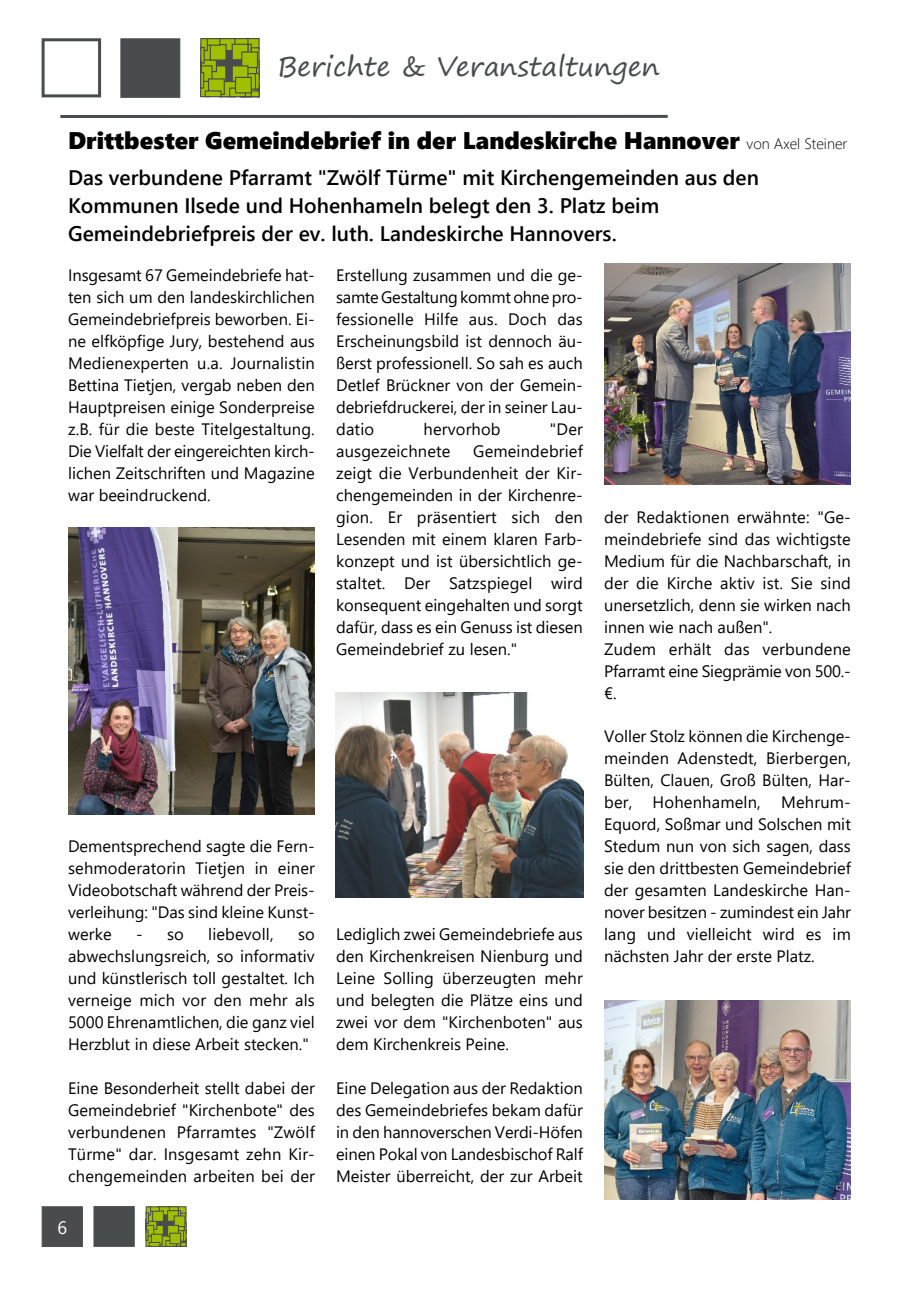
<style>
.page{position:relative;width:919px;height:1289px;background:#fff}
.page>*{position:absolute;margin:0;border:0;box-sizing:border-box;transform-origin:0 0}
.t1{font:27px "Segoe Print";color:#494c4d}
.t2{font:24px "Segoe UI Black";color:#000}
.t3{font:600 21px/27.9px "Segoe UI";color:#000}
.t4{font:18px "Segoe UI";color:#fff}
.t5{font:16.5px/21.9px "Segoe UI";color:#000;text-align:justify}
.s1{font-family:"Segoe UI";font-weight:300;font-size:15px}
</style>
<div class="page">
<div style="left:206px;top:44px;width:48px;height:48px;background:#494c4d"></div>
<div style="left:245px;top:38px;width:15px;height:12px;background:#9fbf00;border:1px solid #494c4d"></div>
<svg style="left:248px;top:44px;width:4px;height:7px"></svg>
<div style="left:209px;top:65px;width:17px;height:17px;background:#9fbf00;border:1px solid #494c4d"></div>
<svg style="left:246px;top:63px;width:14px;height:17px"></svg>
<div style="left:251px;top:47px;width:9px;height:17px;background:#9fbf00;border:1px solid #494c4d"></div>
<svg style="left:248px;top:73px;width:7px;height:9px"></svg>
<svg style="left:231px;top:38px;width:17px;height:15px"></svg>
<svg style="left:200px;top:81px;width:10px;height:16px"></svg>
<div style="left:218px;top:38px;width:17px;height:13px;background:#9fbf00;border:1px solid #494c4d"></div>
<svg style="left:200px;top:56px;width:17px;height:16px"></svg>
<div style="left:219px;top:81px;width:17px;height:16px;background:#9fbf00;border:1px solid #494c4d"></div>
<div style="left:200px;top:65px;width:12px;height:17px;background:#9fbf00;border:1px solid #494c4d"></div>
<svg style="left:256px;top:61px;width:4px;height:16px"></svg>
<svg style="left:255px;top:73px;width:5px;height:17px"></svg>
<svg style="left:205px;top:46px;width:5px;height:14px"></svg>
<div style="left:231px;top:44px;width:17px;height:16px;background:#9fbf00;border:1px solid #494c4d"></div>
<div style="left:229px;top:87px;width:17px;height:10px;background:#9fbf00;border:1px solid #494c4d"></div>
<div style="left:210px;top:44px;width:16px;height:17px;background:#9fbf00;border:1px solid #494c4d"></div>
<div style="left:203px;top:38px;width:17px;height:8px;background:#9fbf00;border:1px solid #494c4d"></div>
<div style="left:200px;top:38px;width:8px;height:13px;background:#9fbf00;border:1px solid #494c4d"></div>
<svg style="left:200px;top:47px;width:5px;height:17px"></svg>
<svg style="left:200px;top:55px;width:2px;height:17px"></svg>
<svg style="left:200px;top:72px;width:4px;height:17px"></svg>
<div style="left:208px;top:78px;width:17px;height:17px;background:#9fbf00;border:1px solid #494c4d"></div>
<svg style="left:238px;top:82px;width:22px;height:16px"></svg>
<div style="left:241px;top:51px;width:17px;height:17px;background:#9fbf00;border:1px solid #494c4d"></div>
<div style="left:231px;top:65px;width:17px;height:17px;background:#9fbf00;border:1px solid #494c4d"></div>
<div style="left:235px;top:77px;width:17px;height:16px;background:#9fbf00;border:1px solid #494c4d"></div>
<div style="left:205px;top:90px;width:16px;height:7px;background:#9fbf00;border:1px solid #494c4d"></div>
<div style="left:42px;top:38px;width:59px;height:59px;background:#fff;border:3px solid #494c4d"></div>
<div style="left:120px;top:38px;width:60px;height:60px;background:#494c4d;border:1px solid #494c4d"></div>
<hr style="left:60px;top:115px;width:607px;height:3px;background:#494c4d">
<div style="left:155px;top:1214px;width:22px;height:22px;background:#494c4d"></div>
<svg style="left:176px;top:1206px;width:10px;height:8px"></svg>
<svg style="left:154px;top:1226px;width:5px;height:7px"></svg>
<svg style="left:180px;top:1212px;width:6px;height:11px"></svg>
<div style="left:167px;top:1206px;width:12px;height:10px;background:#9fbf00;border:1px solid #494c4d"></div>
<svg style="left:170px;top:1206px;width:8px;height:3px"></svg>
<svg style="left:145px;top:1235px;width:7px;height:11px"></svg>
<div style="left:158px;top:1206px;width:12px;height:9px;background:#9fbf00;border:1px solid #494c4d"></div>
<svg style="left:146px;top:1218px;width:11px;height:11px"></svg>
<div style="left:146px;top:1224px;width:8px;height:12px;background:#9fbf00;border:1px solid #494c4d"></div>
<svg style="left:146px;top:1210px;width:11px;height:11px"></svg>
<div style="left:167px;top:1210px;width:12px;height:11px;background:#9fbf00;border:1px solid #494c4d"></div>
<div style="left:152px;top:1210px;width:12px;height:11px;background:#9fbf00;border:1px solid #494c4d"></div>
<svg style="left:148px;top:1206px;width:11px;height:5px"></svg>
<svg style="left:146px;top:1206px;width:5px;height:9px"></svg>
<svg style="left:145px;top:1212px;width:4px;height:28px"></svg>
<div style="left:151px;top:1233px;width:11px;height:12px;background:#9fbf00;border:1px solid #494c4d"></div>
<svg style="left:159px;top:1221px;width:28px;height:26px"></svg>
<div style="left:174px;top:1215px;width:11px;height:11px;background:#9fbf00;border:1px solid #494c4d"></div>
<div style="left:167px;top:1224px;width:12px;height:12px;background:#9fbf00;border:1px solid #494c4d"></div>
<div style="left:169px;top:1232px;width:12px;height:12px;background:#9fbf00;border:1px solid #494c4d"></div>
<svg style="left:149px;top:1241px;width:11px;height:5px"></svg>
<div style="left:94px;top:1206px;width:41px;height:40px;background:#494c4d;border:1px solid #494c4d"></div>
<div style="left:42px;top:1206px;width:41px;height:40px;background:#494c4d;border:1px solid #494c4d"></div>
<img style="left:604px;top:1000px;width:246px;height:199px">
<img style="left:68px;top:527px;width:247px;height:287px">
<img style="left:335px;top:692px;width:248px;height:206px">
<img style="left:604px;top:263px;width:246px;height:222px">
<h1 class="t1" style="left:277px;top:53px;width:384px">Berichte &amp; Veranstaltungen</h1>
<h2 class="t2" style="left:68px;top:131px;width:781px">Drittbester Gemeindebrief in der Landeskirche Hannover <span class="s1">von Axel Steiner</span></h2>
<p class="t3" style="left:68px;top:166px;width:692px">Das verbundene Pfarramt "Zwölf Türme" mit Kirchengemeinden aus den<br>Kommunen Ilsede und Hohenhameln belegt den 3. Platz beim<br>Gemeindebriefpreis der ev. luth. Landeskirche Hannovers.</p>
<p class="t5" style="left:68px;top:266px;width:248px">Insgesamt 67 Gemeindebriefe hat&shy;ten sich um den landeskirchlichen Gemeindebriefpreis beworben. Ei&shy;ne elfköpfige Jury, bestehend aus Medienexperten u.a. Journalistin Bettina Tietjen, vergab neben den Hauptpreisen einige Sonderpreise z.B. für die beste Titelgestaltung.<br>Die Vielfalt der eingereichten kirch&shy;lichen Zeitschriften und Magazine war beeindruckend.</p>
<p class="t5" style="left:68px;top:837px;width:248px">Dementsprechend sagte die Fern&shy;sehmoderatorin Tietjen in einer Videobotschaft während der Preis&shy;verleihung: "Das sind kleine Kunst&shy;werke</p>
<p class="t5" style="left:136px;top:924px;width:49px">- so</p>
<p class="t5" style="left:208px;top:924px;width:67px">liebevoll,</p>
<p class="t5" style="left:68px;top:924px;width:248px;text-indent:230px">so abwechslungsreich, so informativ und künstlerisch toll gestaltet. Ich verneige mich vor den mehr als 5000 Ehrenamtlichen, die ganz viel Herzblut in diese Arbeit stecken."</p>
<p class="t5" style="left:68px;top:1078px;width:248px">Eine Besonderheit stellt dabei der Gemeindebrief "Kirchenbote" des verbundenen Pfarramtes "Zwölf Türme" dar. Insgesamt zehn Kir&shy;chengemeinden arbeiten bei der</p>
<p class="t4" style="left:57px;top:1220px;width:11px">6</p>
<p class="t5" style="left:336px;top:266px;width:248px">Erstellung zusammen und die ge&shy;samte Gestaltung kommt ohne pro&shy;fessionelle Hilfe aus. Doch das Erscheinungsbild ist dennoch äu&shy;ßerst professionell. So sah es auch Detlef Brückner von der Gemein&shy;debriefdruckerei, der in seiner Lau&shy;datio</p>
<p class="t5" style="left:423px;top:420px;width:79px">hervorhob</p>
<p class="t5" style="left:550px;top:420px;width:34px">"Der</p>
<p class="t5" style="left:336px;top:441px;width:116px">ausgezeichnete</p>
<p class="t5" style="left:336px;top:441px;width:248px;text-indent:137px">Gemeindebrief zeigt die Verbundenheit der Kir&shy;chengemeinden in der Kirchenre&shy;gion. Er präsentiert sich den Lesenden mit einem klaren Farb&shy;konzept und ist übersichtlich ge&shy;staltet. Der Satzspiegel wird konsequent eingehalten und sorgt dafür, dass es ein Genuss ist diesen Gemeindebrief zu lesen."</p>
<p class="t5" style="left:336px;top:924px;width:248px">Lediglich zwei Gemeindebriefe aus den Kirchenkreisen Nienburg und Leine Solling überzeugten mehr und belegten die Plätze eins und zwei vor dem "Kirchenboten" aus dem Kirchenkreis Peine.</p>
<p class="t5" style="left:336px;top:1078px;width:248px">Eine Delegation aus der Redaktion des Gemeindebriefes bekam dafür in den hannoverschen Verdi-Höfen einen Pokal von Landesbischof Ralf Meister überreicht, der zur Arbeit</p>
<p class="t5" style="left:604px;top:507px;width:248px;text-align:left">der Redaktionen erwähnte: "Ge&shy;meindebriefe sind das wichtigste<br>Medium für die Nachbarschaft, in der die Kirche aktiv ist. Sie sind unersetzlich, denn sie wirken nach innen wie nach außen".<br>Zudem erhält das verbundene<br>Pfarramt eine Siegprämie von 500.- €.</p>
<p class="t5" style="left:604px;top:727px;width:248px">Voller Stolz können die Kirchenge&shy;meinden Adenstedt, Bierbergen, Bülten, Clauen, Groß Bülten, Har&shy;ber, Hohenhameln, Mehrum-Equord, Soßmar und Solschen mit Stedum nun von sich sagen, dass sie den drittbesten Gemeindebrief der gesamten Landeskirche Han&shy;nover besitzen - zumindest ein Jahr lang und vielleicht wird es im nächsten Jahr der erste Platz.</p>
</div>
